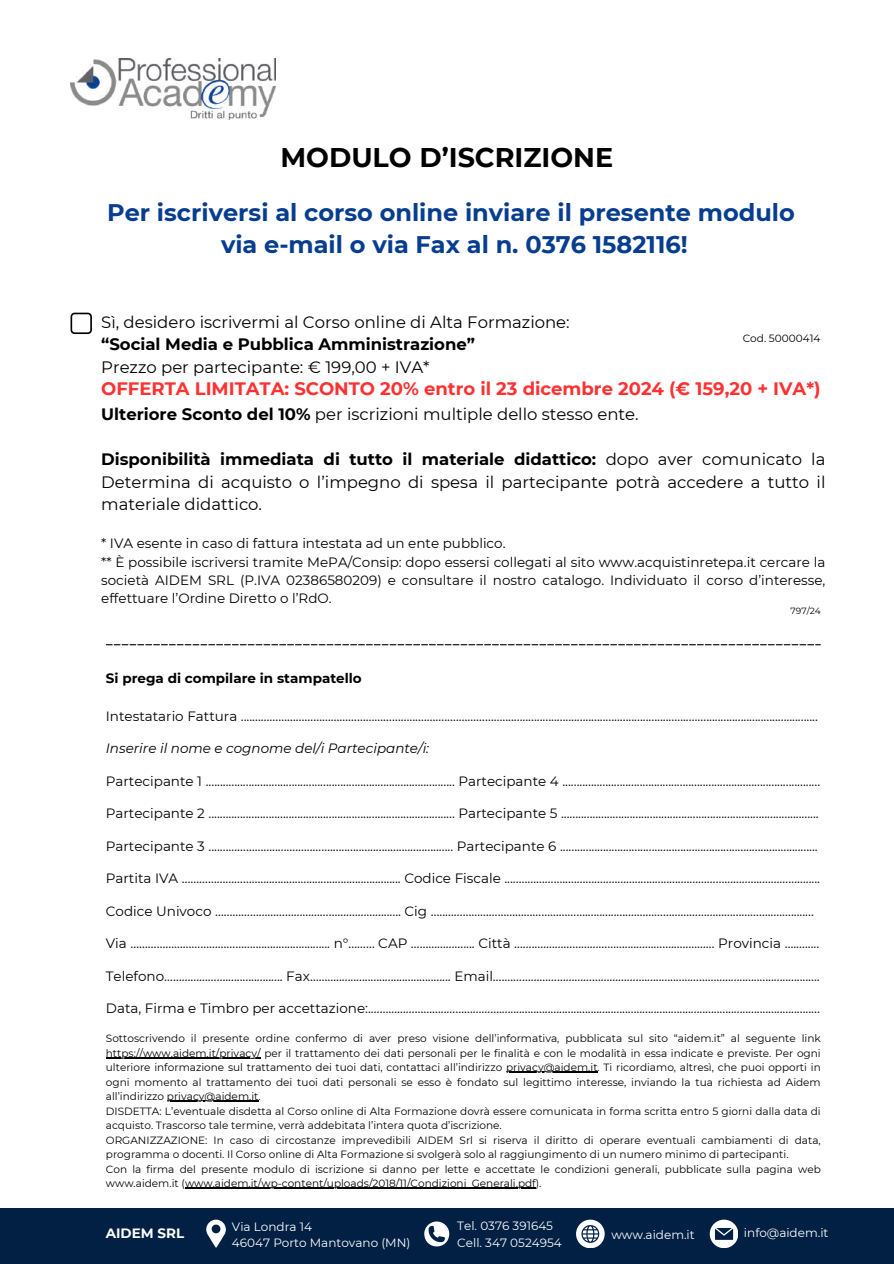
<style>
.page{position:relative;width:894px;height:1264px;background:#fff}
.page>*{position:absolute;margin:0;border:0;box-sizing:border-box;transform-origin:0 0}
.t1{font:700 27px "Montserrat";color:#000}
.t2{font:700 24px/32.7px "Montserrat";color:#063d8f;text-align:center}
.t3{font:700 18px "Montserrat";color:#ff3131}
.t4{font:16.5px/22.5px "Montserrat";color:#000;text-align:justify}
.t5{font:700 16.5px "Montserrat";color:#000}
.t6{font:13.5px/18px "Montserrat";color:#000}
.t7{font:italic 13.5px "Montserrat";color:#000}
.t8{font:700 13.5px "Montserrat";color:#000}
.t9{font:700 13.5px "Montserrat";color:#fff}
.t10{font:12px/16px "Montserrat";color:#fff}
.t11{font:10.5px/14.5px "Montserrat";color:#000}
.t12{font:9px "Montserrat";color:#000}
.s1{font-weight:700}
</style>
<div class="page">
<img style="left:70px;top:59px;width:205px;height:61px">
<hr style="left:106px;top:1057px;width:154px;height:1px;background:#000">
<hr style="left:506px;top:1071px;width:91px;height:1px;background:#000">
<hr style="left:167px;top:1100px;width:91px;height:1px;background:#000">
<hr style="left:185px;top:1187px;width:350px;height:1px;background:#000">
<svg style="left:106px;top:644px;width:714px;height:1px"></svg>
<svg style="left:70px;top:312px;width:22px;height:22px"></svg>
<div style="left:0;top:1208px;width:893px;height:55px;background:#022044"></div>
<svg style="left:206px;top:1219px;width:19px;height:28px"></svg>
<svg style="left:424px;top:1221px;width:25px;height:26px"></svg>
<svg style="left:576px;top:1219px;width:28px;height:28px"></svg>
<svg style="left:709px;top:1219px;width:28px;height:28px"></svg>
<h1 class="t1" style="left:280px;top:141px;width:334px">MODULO D’ISCRIZIONE</h1>
<h2 class="t2" style="left:107px;top:195px;width:689px">Per iscriversi al corso online inviare il presente modulo via e-mail o via Fax al n. 0376 1582116!</h2>
<p class="t4" style="left:101px;top:311px;width:470px">Sì, desidero iscrivermi al Corso online di Alta Formazione:</p>
<p class="t5" style="left:101px;top:334px;width:375px">“Social Media e Pubblica Amministrazione”</p>
<p class="t4" style="left:101px;top:356px;width:330px">Prezzo per partecipante: € 199,00 + IVA*</p>
<h3 class="t3" style="left:101px;top:378px;width:720px">OFFERTA LIMITATA: SCONTO 20% entro il 23 dicembre 2024 (€ 159,20 + IVA*)</h3>
<p class="t4" style="left:101px;top:403px;width:539px"><span class="s1">Ulteriore Sconto del 10%</span> per iscrizioni multiple dello stesso ente.</p>
<p class="t4" style="left:101px;top:448px;width:725px"><span class="s1">Disponibilità immediata di tutto il materiale didattico:</span> dopo aver comunicato la Determina di acquisto o l’impegno di spesa il partecipante potrà accedere a tutto il materiale didattico.</p>
<p class="t6" style="left:101px;top:534px;width:725px">* IVA esente in caso di fattura intestata ad un ente pubblico.<br>** È possibile iscriversi tramite MePA/Consip: dopo essersi collegati al sito www.acquistinretepa.it cercare la società AIDEM SRL (P.IVA 02386580209) e consultare il nostro catalogo. Individuato il corso d’interesse, effettuare l’Ordine Diretto o l’RdO.</p>
<p class="t11" style="left:742px;top:331px;width:79px">Cod. 50000414</p>
<p class="t12" style="left:790px;top:605px;width:32px">797/24</p>
<p class="t8" style="left:106px;top:670px;width:257px">Si prega di compilare in stampatello</p>
<p class="t6" style="left:106px;top:706px;width:713px">Intestatario Fattura .......……………………………………………...………..………………............................................................…..…….......................................</p>
<p class="t7" style="left:106px;top:740px;width:325px">Inserire il nome e cognome del/i Partecipante/i:</p>
<p class="t6" style="left:106px;top:771px;width:715px">Partecipante 1 ....................................................................................... Partecipante 4 ..........................................................................................</p>
<p class="t6" style="left:106px;top:804px;width:714px">Partecipante 2 ...................................................................................... Partecipante 5 ..........................................................................................</p>
<p class="t6" style="left:106px;top:836px;width:713px">Partecipante 3 .......……………......……..……........................................... Partecipante 6 ..........................................................................................</p>
<p class="t6" style="left:106px;top:869px;width:715px">Partita IVA ………………………................................................. Codice Fiscale .....……………..……....….………................…………………..…..…………….....</p>
<p class="t6" style="left:106px;top:901px;width:709px">Codice Univoco ……………………………………….………......... Cig …..…………………………………………...............………………………………...………..……........</p>
<p class="t6" style="left:106px;top:934px;width:714px">Via ……………………………………........................... n°……… CAP ……………….... Città ……..…………………………......….……..….……… Provincia …..…....</p>
<p class="t6" style="left:106px;top:966px;width:715px">Telefono………………….................... Fax………........................................ Email….…………………………………………................………….................................</p>
<p class="t6" style="left:106px;top:999px;width:715px">Data, Firma e Timbro per accettazione:.……………………..………………................................................................................................................</p>
<p class="t11" style="left:106px;top:1030px;width:716px">Sottoscrivendo il presente ordine confermo di aver preso visione dell’informativa, pubblicata sul sito “aidem.it” al seguente link https://www.aidem.it/privacy/ per il trattamento dei dati personali per le finalità e con le modalità in essa indicate e previste. Per ogni ulteriore informazione sul trattamento dei tuoi dati, contattaci all’indirizzo privacy@aidem.it. Ti ricordiamo, altresì, che puoi opporti in ogni momento al trattamento dei tuoi dati personali se esso è fondato sul legittimo interesse, inviando la tua richiesta ad Aidem all’indirizzo privacy@aidem.it.<br>DISDETTA: L’eventuale disdetta al Corso online di Alta Formazione dovrà essere comunicata in forma scritta entro 5 giorni dalla data di acquisto. Trascorso tale termine, verrà addebitata l’intera quota d’iscrizione.<br>ORGANIZZAZIONE: In caso di circostanze imprevedibili AIDEM Srl si riserva il diritto di operare eventuali cambiamenti di data, programma o docenti. Il Corso online di Alta Formazione si svolgerà solo al raggiungimento di un numero minimo di partecipanti.<br>Con la firma del presente modulo di iscrizione si danno per lette e accettate le condizioni generali, pubblicate sulla pagina web www.aidem.it (www.aidem.it/wp-content/uploads/2018/11/Condizioni_Generali.pdf).</p>
<p class="t10" style="left:232px;top:1218px;width:180px">Via Londra 14<br>46047 Porto Mantovano (MN)</p>
<p class="t10" style="left:457px;top:1218px;width:106px">Tel. 0376 391645<br>Cell. 347 0524954</p>
<p class="t9" style="left:106px;top:1224px;width:80px">AIDEM SRL</p>
<p class="t10" style="left:611px;top:1226px;width:85px">www.aidem.it</p>
<p class="t10" style="left:743px;top:1224px;width:86px">info@aidem.it</p>
</div>
